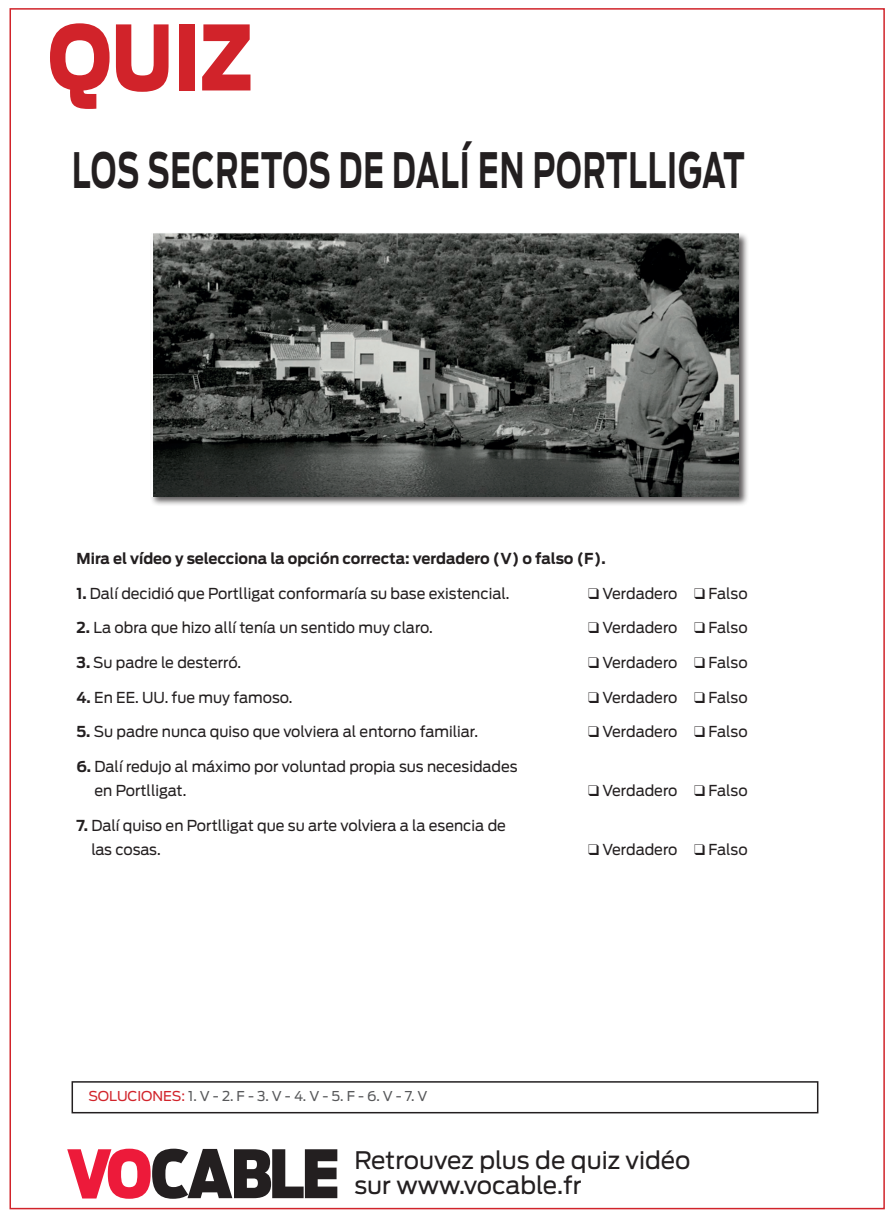
<style>
.page{position:relative;width:893px;height:1221px;background:#fff}
.page>*{position:absolute;margin:0;border:0;box-sizing:border-box;transform-origin:0 0}
.t1{font:900 89.1px "Antenna";color:#d1232a;scale:.83 1}
.t2{font:700 48.45px "Antenna";letter-spacing:.03em;color:#231f20;scale:.62 1}
.t3{font:24px/25.5px "Antenna";color:#231f20}
.t4{font:15px/24px "Antenna";color:#231f20}
.t5{font:700 15px "Antenna";color:#231f20}
.t6{font:13.5px "Antenna";color:#57585a}
.s1{font-weight:700}
.s2{color:#d1232a}
</style>
<div class="page">
<svg style="left:67px;top:1148px;width:270px;height:50px"></svg>
<div style="left:72px;top:1081px;width:746px;height:32px;border:2px solid #231f20"></div>
<div style="left:150px;top:232px;width:599px;height:275px;background:#231f20;opacity:.75"></div>
<img style="left:152px;top:234px;width:587px;height:262px">
<h1 class="t1" style="left:48px;top:5px;width:248px">QUIZ</h1>
<h2 class="t2" style="left:72px;top:141px;width:1086px">LOS SECRETOS DE DALÍ EN PORTLLIGAT</h2>
<p class="t5" style="left:77px;top:549px;width:531px">Mira el vídeo y selecciona la opción correcta: verdadero (V) o falso (F).</p>
<p class="t4" style="left:77px;top:581px;width:435px"><span class="s1">1.</span> Dalí decidió que Portlligat conformaría su base existencial.</p>
<p class="t4" style="left:588px;top:581px;width:161px">❑ Verdadero ❑ Falso</p>
<p class="t4" style="left:77px;top:616px;width:358px"><span class="s1">2.</span> La obra que hizo allí tenía un sentido muy claro.</p>
<p class="t4" style="left:588px;top:616px;width:161px">❑ Verdadero ❑ Falso</p>
<p class="t4" style="left:77px;top:650px;width:166px"><span class="s1">3.</span> Su padre le desterró.</p>
<p class="t4" style="left:588px;top:650px;width:161px">❑ Verdadero ❑ Falso</p>
<p class="t4" style="left:77px;top:685px;width:217px"><span class="s1">4.</span> En EE. UU. fue muy famoso.</p>
<p class="t4" style="left:588px;top:685px;width:161px">❑ Verdadero ❑ Falso</p>
<p class="t4" style="left:77px;top:719px;width:403px"><span class="s1">5.</span> Su padre nunca quiso que volviera al entorno familiar.</p>
<p class="t4" style="left:588px;top:719px;width:161px">❑ Verdadero ❑ Falso</p>
<p class="t4" style="left:94px;top:754px;width:425px;text-indent:-18px"><span class="s1">6.</span> Dalí redujo al máximo por voluntad propia sus necesidades en Portlligat.</p>
<p class="t4" style="left:588px;top:778px;width:161px">❑ Verdadero ❑ Falso</p>
<p class="t4" style="left:91px;top:813px;width:416px;text-indent:-15px"><span class="s1">7.</span> Dalí quiso en Portlligat que su arte volviera a la esencia de las cosas.</p>
<p class="t4" style="left:588px;top:837px;width:161px">❑ Verdadero ❑ Falso</p>
<p class="t6" style="left:89px;top:1087px;width:340px"><span class="s2">SOLUCIONES:</span> 1. V - 2. F - 3. V - 4. V - 5. F - 6. V - 7. V</p>
<h3 class="t3" style="left:354px;top:1147px;width:338px">Retrouvez plus de quiz vidéo sur www.vocable.fr</h3>
</div>
